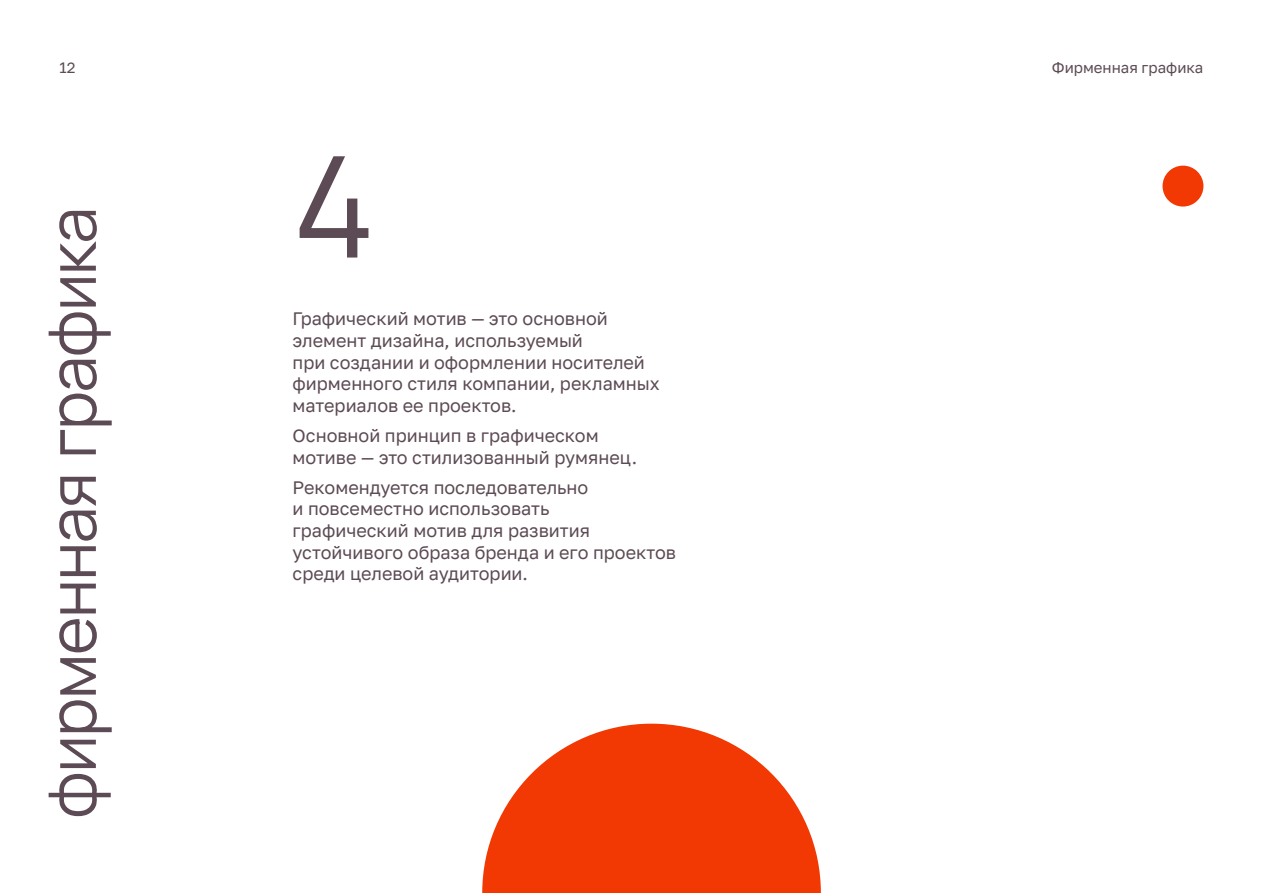
<style>
.page{position:relative;width:1263px;height:893px;background:#fff}
.page>*{position:absolute;margin:0;border:0;box-sizing:border-box;transform-origin:0 0}
.t1{font:140.7px "Manrope";color:#5c4a54}
.t2{font:66px "Manrope";letter-spacing:-.025em;color:#5c4a54}
.t3{font:18px/21.6px "Golos Text";color:#5c4a54}
.t4{font:15px "Golos Text";color:#5c4a54}
</style>
<div class="page">
<div style="left:1162px;top:166px;width:41px;height:41px;background:#f23803;border-radius:50%"></div>
<svg style="left:482px;top:724px;width:339px;height:169px;fill:#f23803"></svg>
<p class="t4" style="left:60px;top:58px;width:17px">12</p>
<p class="t4" style="left:1052px;top:58px;width:153px">Фирменная графика</p>
<h2 class="t2" style="left:26px;top:819px;width:613px;rotate:-90deg">фирменная графика</h2>
<h1 class="t1" style="left:293px;top:108px;width:84px">4</h1>
<p class="t3" style="left:293px;top:308px;width:369px">Графический мотив — это основной элемент дизайна, используемый<br>при создании и оформлении носителей фирменного стиля компании, рекламных материалов ее проектов.</p>
<p class="t3" style="left:293px;top:424px;width:346px">Основной принцип в графическом мотиве — это стилизованный румянец.</p>
<p class="t3" style="left:293px;top:476px;width:385px">Рекомендуется последовательно<br>и повсеместно использовать<br>графический мотив для развития устойчивого образа бренда и его проектов среди целевой аудитории.</p>
</div>
